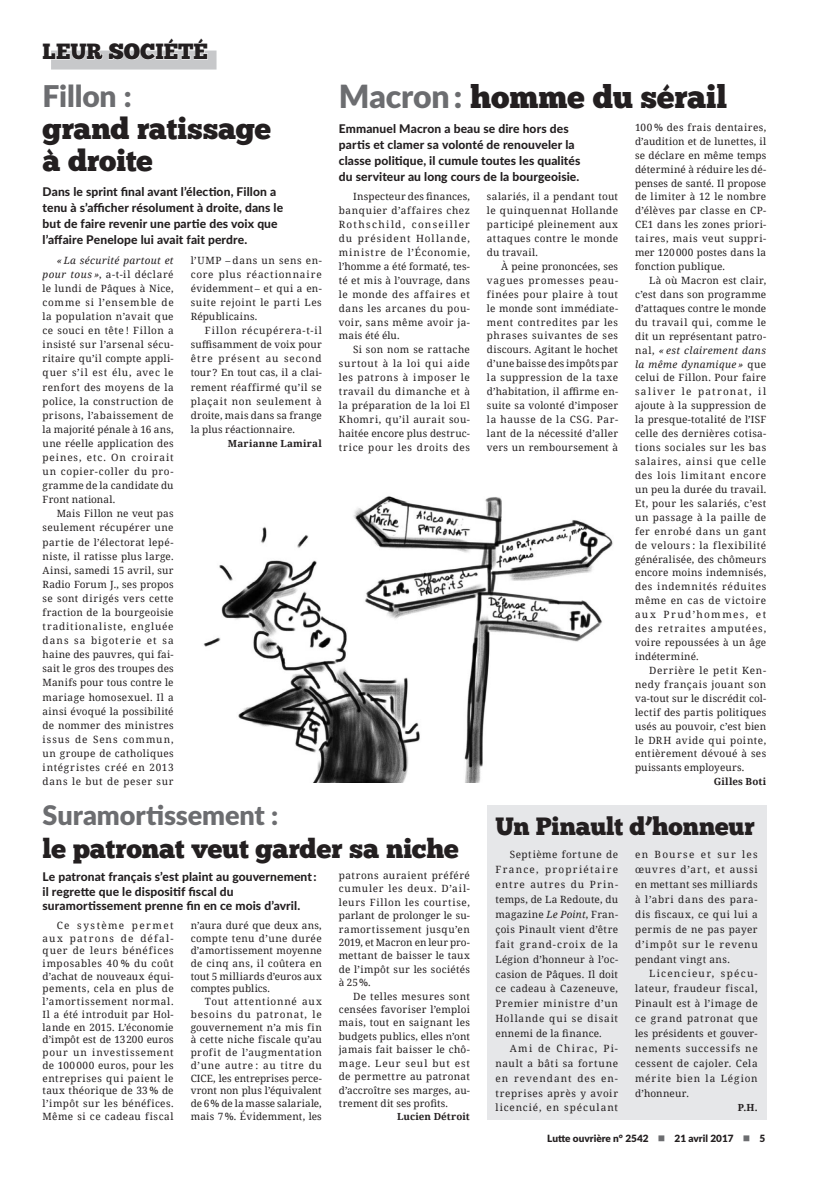
<style>
.page{position:relative;width:823px;height:1191px;background:#fff}
.page>*{position:absolute;margin:0;border:0;box-sizing:border-box;transform-origin:0 0}
.titre_gras{font:32px "Chunk Five";letter-spacing:-.005em;color:#231f20}
.titre_gras-2{font:30px/32.1px "Chunk Five";letter-spacing:-.005em;color:#231f20}
.titre_gras-3{font:27px/32.7px "Chunk Five";letter-spacing:-.005em;color:#231f20}
.titre_gras-4{font:25px "Chunk Five";letter-spacing:-.005em;color:#231f20}
.t1{font:22px "Chunk Five";color:#231f20}
.chapeau_2_col{font:800 12px/15.9px "Lato";letter-spacing:.01em;color:#231f20}
.Texte{font:10px/13.9px "Noto Serif";letter-spacing:.035em;color:#231f20;text-align:justify}
.pieds_de_page{font:900 10px "Lato";color:#231f20}
.texte_signature{font:700 9.8px "Noto Serif";letter-spacing:.015em;color:#231f20}
.s1{font-family:"Lato";font-weight:900;color:#6c6d70}
.s2{font-style:italic}
.s3{color:#6c6d70}
</style>
<div class="page">
<div style="left:51px;top:51px;width:165px;height:19px;background:#c7c8ca"></div>
<svg style="left:51px;top:50px;width:157px;height:10px"></svg>
<div style="left:486px;top:805px;width:279px;height:315px;background:#e6e7e9"></div>
<img style="left:203px;top:496px;width:410px;height:286px">
<h3 class="t1" style="left:43px;top:38px;width:167px">LEUR SOCIÉTÉ</h3>
<p class="titre_gras-2" style="left:43px;top:80px;width:230px"><span class="s1">Fillon :<br></span>grand ratissage à droite</p>
<p class="chapeau_2_col" style="left:43px;top:183px;width:242px">Dans le sprint final avant l’élection, Fillon a tenu à s’afficher résolument à droite, dans le but de faire revenir une partie des voix que l’affaire Penelope lui avait fait perdre.</p>
<p class="Texte" style="left:43px;top:253px;width:132px;text-indent:14px"><span class="s2">« La sécurité partout et pour tous »</span>, a-t-il déclaré le lundi de Pâques à Nice, comme si l’ensemble de la population n’avait que ce souci en tête ! Fillon a insisté sur l’arsenal sécu&shy;ritaire qu’il compte appli&shy;quer s’il est élu, avec le renfort des moyens de la police, la construction de prisons, l’abaissement de la majorité pénale à 16 ans, une réelle application des peines, etc. On croirait un copier-coller du pro&shy;gramme de la candidate du Front national.</p>
<p class="Texte" style="left:43px;top:506px;width:132px;text-indent:14px">Mais Fillon ne veut pas seulement récupérer une partie de l’électorat lepé&shy;niste, il ratisse plus large.<br>Ainsi, samedi 15 avril, sur Radio Forum J., ses propos se sont dirigés vers cette fraction de la bourgeoisie traditionaliste, engluée dans sa bigoterie et sa haine des pauvres, qui fai&shy;sait le gros des troupes des Manifs pour tous contre le mariage homosexuel. Il a ainsi évoqué la possibilité de nommer des ministres issus de Sens commun, un groupe de catholiques intégristes créé en 2013 dans le but de peser sur</p>
<p class="Texte" style="left:190px;top:253px;width:132px">l’UMP – dans un sens en&shy;core plus réactionnaire évidemment – et qui a en&shy;suite rejoint le parti Les Républicains.</p>
<p class="Texte" style="left:190px;top:323px;width:132px;text-indent:14px">Fillon récupérera-t-il suffisamment de voix pour être présent au second tour? En tout cas, il a clai&shy;rement réaffirmé qu’il se plaçait non seulement à droite, mais dans sa frange la plus réactionnaire.</p>
<p class="texte_signature" style="left:228px;top:436px;width:95px">Marianne Lamiral</p>
<p class="titre_gras" style="left:338px;top:78px;width:389px"><span class="s1">Macron:</span> homme du sérail</p>
<p class="chapeau_2_col" style="left:338px;top:120px;width:243px">Emmanuel Macron a beau se dire hors des partis et clamer sa volonté de renouveler la classe politique, il cumule toutes les qualités du serviteur au long cours de la bourgeoisie.</p>
<p class="Texte" style="left:338px;top:189px;width:132px;text-indent:14px">Inspecteur des finances, banquier d’affaires chez Rothschild, conseiller du président Hollande, ministre de l’Économie, l’homme a été formaté, tes&shy;té et mis à l’ouvrage, dans le monde des affaires et dans les arcanes du pou&shy;voir, sans même avoir ja&shy;mais été élu.</p>
<p class="Texte" style="left:338px;top:342px;width:132px;text-indent:14px">Si son nom se rattache surtout à la loi qui aide les patrons à imposer le travail du dimanche et à la préparation de la loi El Khomri, qu’il aurait sou&shy;haitée encore plus destruc&shy;trice pour les droits des</p>
<p class="Texte" style="left:634px;top:120px;width:132px">100 % des frais dentaires, d’audition et de lunettes, il se déclare en même temps déterminé à réduire les dé&shy;penses de santé. Il propose de limiter à 12 le nombre d’élèves par classe en CP-CE1 dans les zones priori&shy;taires, mais veut suppri&shy;mer 120000 postes dans la fonction publique.</p>
<p class="Texte" style="left:634px;top:273px;width:132px;text-indent:14px">Là où Macron est clair, c’est dans son programme d’attaques contre le monde du travail qui, comme le dit un représentant patro&shy;nal, <span class="s2">« est clairement dans la même dynamique »</span> que celui de Fillon. Pour faire saliver le patronat, il ajoute à la suppression de la presque-totalité de l’ISF celle des dernières cotisa&shy;tions sociales sur les bas salaires, ainsi que celle des lois limitant encore un peu la durée du travail.<br>Et, pour les salariés, c’est un passage à la paille de fer enrobé dans un gant de velours : la flexibilité généralisée, des chômeurs encore moins indemnisés, des indemnités réduites même en cas de victoire aux Prud’hommes, et des retraites amputées, voire repoussées à un âge indéterminé.</p>
<p class="Texte" style="left:634px;top:663px;width:132px;text-indent:14px">Derrière le petit Ken&shy;nedy français jouant son va-tout sur le discrédit col&shy;lectif des partis politiques usés au pouvoir, c’est bien le DRH avide qui pointe, entièrement dévoué à ses puissants employeurs.</p>
<p class="texte_signature" style="left:713px;top:774px;width:54px">Gilles Boti</p>
<p class="Texte" style="left:486px;top:189px;width:132px">salariés, il a pendant tout le quinquennat Hollande participé pleinement aux attaques contre le monde du travail.</p>
<p class="Texte" style="left:486px;top:259px;width:132px;text-indent:14px">À peine prononcées, ses vagues promesses peau&shy;finées pour plaire à tout le monde sont immédiate&shy;ment contredites par les phrases suivantes de ses discours. Agitant le hochet d’une baisse des impôts par la suppression de la taxe d’habitation, il affirme en&shy;suite sa volonté d’imposer la hausse de la CSG. Par&shy;lant de la nécessité d’aller vers un remboursement à</p>
<p class="titre_gras-3" style="left:43px;top:799px;width:417px"><span class="s1">Suramortissement :<br></span>le patronat veut garder sa niche</p>
<p class="chapeau_2_col" style="left:43px;top:868px;width:275px;line-height:14.7px">Le patronat français s’est plaint au gouvernement : il regrette que le dispositif fiscal du suramortissement prenne fin en ce mois d’avril.</p>
<p class="Texte" style="left:43px;top:918px;width:132px;line-height:12.7px;text-indent:14px">Ce système permet aux patrons de défal&shy;quer de leurs bénéfices imposables 40 % du coût d’achat de nouveaux équi&shy;pements, cela en plus de l’amortissement normal.<br>Il a été introduit par Hol&shy;lande en 2015. L’économie d’impôt est de 13200 euros pour un investissement de 100 000 euros, pour les entreprises qui paient le taux théorique de 33 % de l’impôt sur les bénéfices.<br>Même si ce cadeau fiscal</p>
<p class="Texte" style="left:190px;top:918px;width:132px;line-height:12.7px">n’aura duré que deux ans, compte tenu d’une durée d’amortissement moyenne de cinq ans, il coûtera en tout 5 milliards d’euros aux comptes publics.</p>
<p class="Texte" style="left:338px;top:868px;width:132px;line-height:13.4px">patrons auraient préféré cumuler les deux. D’ail&shy;leurs Fillon les courtise, parlant de prolonger le su&shy;ramortissement jusqu’en 2019, et Macron en leur pro&shy;mettant de baisser le taux de l’impôt sur les sociétés à 25%.</p>
<p class="Texte" style="left:338px;top:989px;width:132px;line-height:13.4px;text-indent:14px">De telles mesures sont censées favoriser l’emploi mais, tout en saignant les budgets publics, elles n’ont jamais fait baisser le chô&shy;mage. Leur seul but est de permettre au patronat d’accroître ses marges, au&shy;trement dit ses profits.</p>
<p class="texte_signature" style="left:397px;top:1109px;width:74px">Lucien Détroit</p>
<p class="Texte" style="left:190px;top:995px;width:132px;line-height:12.7px;text-indent:14px">Tout attentionné aux besoins du patronat, le gouvernement n’a mis fin à cette niche fiscale qu’au profit de l’augmentation d’une autre : au titre du CICE, les entreprises perce&shy;vront non plus l’équivalent de 6% de la masse salariale, mais 7%. Évidemment, les</p>
<p class="titre_gras-4" style="left:495px;top:811px;width:261px">Un Pinault d’honneur</p>
<p class="Texte" style="left:495px;top:847px;width:124px;line-height:14.9px;text-indent:14px">Septième fortune de France, propriétaire entre autres du Prin&shy;temps, de La Redoute, du magazine <span class="s2">Le Point</span>, Fran&shy;çois Pinault vient d’être fait grand-croix de la Légion d’honneur à l’oc&shy;casion de Pâques. Il doit ce cadeau à Cazeneuve, Premier ministre d’un Hollande qui se disait ennemi de la finance.</p>
<p class="Texte" style="left:495px;top:1040px;width:124px;line-height:14.9px;text-indent:14px">Ami de Chirac, Pi&shy;nault a bâti sa fortune en revendant des en&shy;treprises après y avoir licencié, en spéculant</p>
<p class="Texte" style="left:634px;top:847px;width:124px;line-height:14.9px">en Bourse et sur les œuvres d’art, et aussi en mettant ses milliards à l’abri dans des para&shy;dis fiscaux, ce qui lui a permis de ne pas payer d’impôt sur le revenu pendant vingt ans.</p>
<p class="Texte" style="left:634px;top:966px;width:124px;line-height:14.9px;text-indent:14px">Licencieur, spécu&shy;lateur, fraudeur fiscal, Pinault est à l’image de ce grand patronat que les présidents et gouver&shy;nements successifs ne cessent de cajoler. Cela mérite bien la Légion d’honneur.</p>
<p class="texte_signature" style="left:737px;top:1100px;width:21px">P.H.</p>
<p class="pieds_de_page" style="left:547px;top:1131px;width:219px">Lutte ouvrière n° 2542 <span class="s3">■</span> 21 avril 2017 <span class="s3">■</span> 5</p>
</div>
